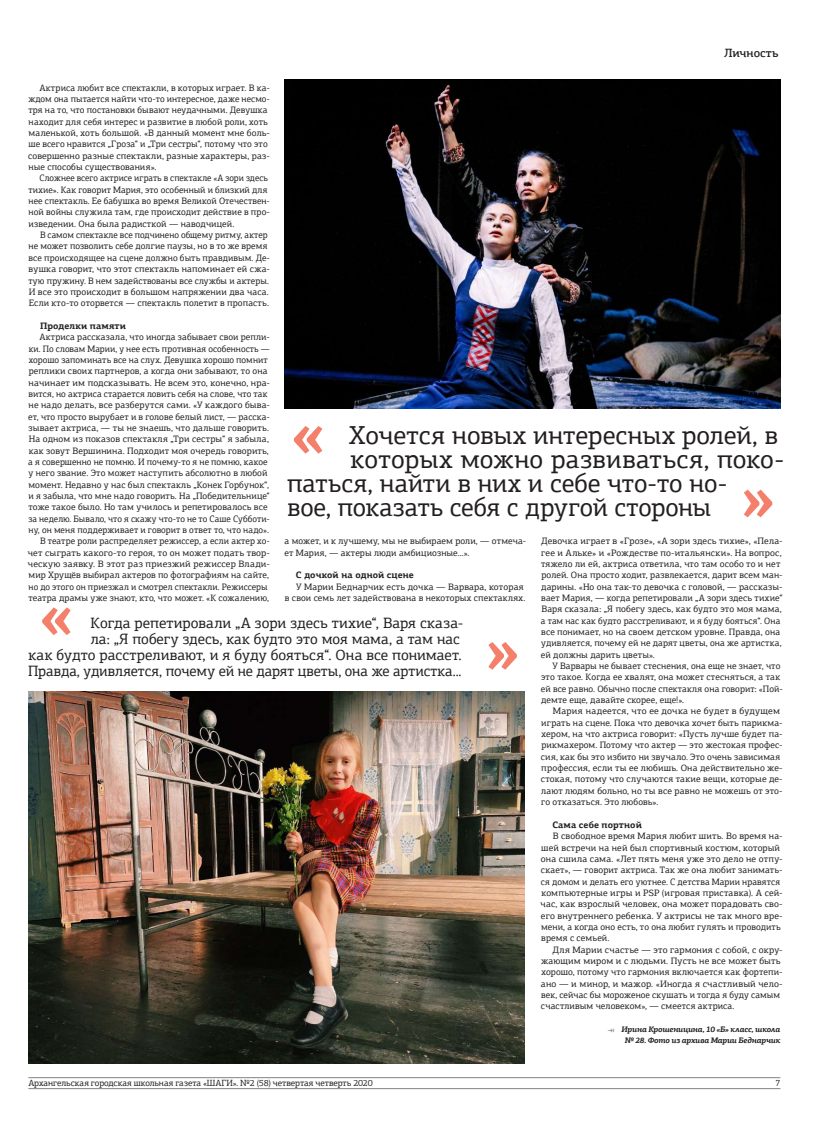
<style>
.page{position:relative;width:823px;height:1134px;background:#fff}
.page>*{position:absolute;margin:0;border:0;box-sizing:border-box;transform-origin:0 0}
.t1{font:700 70px "PF Agora Slab Pro";color:#f4806b}
.t2{font:26px "PF Agora Slab Pro";color:#231f20}
.t3{font:15px/16px "PF Agora Slab Pro";color:#231f20}
.t4{font:500 12px "PF Agora Slab Pro";letter-spacing:-.005em;color:#231f20}
.t5{font:9.3px/11.3px "PF Agora Slab Pro";letter-spacing:.01em;color:#231f20}
.t6{font:9.3px/11.3px "PF Agora Slab Pro";letter-spacing:.01em;color:#231f20;scale:.96 1}
.t7{font:700 9.3px "PF Agora Slab Pro";letter-spacing:.01em;color:#231f20}
.t8{font:9px "PF Agora Slab Pro";color:#231f20}
.t9{font:italic 700 8px/11.3px "PF Agora Slab Pro";letter-spacing:-.025em;color:#231f20;text-align:right}
.s1{font-weight:500;font-style:normal;color:#808285}
</style>
<div class="page">
<hr style="left:28px;top:1088px;width:752px;height:1px;background:#808285">
<hr style="left:28px;top:1077px;width:752px;height:1px;background:#808285">
<img style="left:284px;top:79px;width:496px;height:329px">
<img style="left:28px;top:692px;width:495px;height:371px">
<p class="t4" style="left:723px;top:45px;width:56px">Личность</p>
<p class="t5" style="left:28px;top:82px;width:243px;text-indent:11px">Актриса любит все спектакли, в которых играет. В ка&shy;ждом она пытается найти что-то интересное, даже несмо&shy;тря на то, что постановки бывают неудачными. Девушка находит для себя интерес и развитие в любой роли, хоть маленькой, хоть большой. «В данный момент мне боль&shy;ше всего нравится „Гроза“ и „Три сестры“, потому что это совершенно разные спектакли, разные характеры, раз&shy;ные способы существования».</p>
<p class="t6" style="left:28px;top:173px;width:253px;text-indent:11px">Сложнее всего актрисе играть в спектакле «А зори здесь тихие». Как говорит Мария, это особенный и близкий для нее спектакль. Ее бабушка во время Великой Отечествен&shy;ной войны служила там, где происходит действие в про&shy;изведении. Она была радисткой — наводчицей.</p>
<p class="t5" style="left:28px;top:229px;width:243px;text-indent:12px">В самом спектакле все подчинено общему ритму, актер не может позволить себе долгие паузы, но в то же время все происходящее на сцене должно быть правдивым. Де&shy;вушка говорит, что этот спектакль напоминает ей сжа&shy;тую пружину. В нем задействованы все службы и актеры.<br>И все это происходит в большом напряжении два часа.<br>Если кто-то оторвется — спектакль полетит в пропасть.</p>
<p class="t7" style="left:40px;top:320px;width:87px">Проделки памяти</p>
<p class="t5" style="left:28px;top:331px;width:243px;text-align:right">Актриса рассказала, что иногда забывает свои репли&shy;ки. По словам Марии, у нее есть противная особенность — хорошо запоминать все на слух. Девушка хорошо помнит реплики своих партнеров, а когда они забывают, то она начинает им подсказывать. Не всем это, конечно, нра&shy;вится, но актриса старается ловить себя на слове, что так не надо делать, все разберутся сами. «У каждого быва&shy;ет, что просто вырубает и в голове белый лист, — расска&shy;зывает актриса, — ты не знаешь, что дальше говорить.<br>На одном из показов спектакля „Три сестры“ я забыла, как зовут Вершинина. Подходит моя очередь говорить, а я совершенно не помню. И почему-то я не помню, какое у него звание. Это может наступить абсолютно в любой момент. Недавно у нас был спектакль „Конек Горбунок“, и я забыла, что мне надо говорить. На „Победительнице“ тоже такое было. Но там училось и репетировалось все за неделю. Бывало, что я скажу что-то не то Саше Субботи&shy;ну, он меня поддерживает и говорит в ответ то, что надо».<br>В театре роли распределяет режиссер, а если актер хо&shy;чет сыграть какого-то героя, то он может подать твор&shy;ческую заявку. В этот раз приезжий режиссер Влади&shy;мир Хрущёв выбирал актеров по фотографиям на сайте, но до этого он приезжал и смотрел спектакли. Режиссеры театра драмы уже знают, кто, что может. «К сожалению,</p>
<h2 class="t2" style="left:348px;top:419px;width:430px">Хочется новых интересных ролей, в</h2>
<h2 class="t2" style="left:350px;top:443px;width:435px">которых можно развиваться, поко-</h2>
<h2 class="t2" style="left:287px;top:467px;width:441px">паться, найти в них и себе что-то но-</h2>
<h2 class="t2" style="left:287px;top:491px;width:425px">вое, показать себя с другой стороны</h2>
<h1 class="t1" style="left:290px;top:385px;width:36px">«</h1>
<h1 class="t1" style="left:775px;top:558px;width:36px;rotate:-180deg">«</h1>
<p class="t5" style="left:284px;top:535px;width:243px">а может, и к лучшему, мы не выбираем роли, — отмеча&shy;ет Мария, — актеры люди амбициозные...».</p>
<p class="t7" style="left:296px;top:569px;width:119px">С дочкой на одной сцене</p>
<p class="t5" style="left:285px;top:581px;width:242px;text-align:right">У Марии Беднарчик есть дочка — Варвара, которая<br>в свои семь лет задействована в некоторых спектаклях.</p>
<p class="t5" style="left:540px;top:535px;width:243px">Девочка играет в «Грозе», «А зори здесь тихие», «Пела&shy;гее и Альке» и «Рождестве по-итальянски». На вопрос, тяжело ли ей, актриса ответила, что там особо то и нет ролей. Она просто ходит, развлекается, дарит всем ман&shy;дарины. «Но она так-то девочка с головой, — рассказы&shy;вает Мария, — когда репетировали „А зори здесь тихие“ Варя сказала: „Я побегу здесь, как будто это моя мама, а там нас как будто расстреливают, и я буду бояться“. Она все понимает, но на своем детском уровне. Правда, она удивляется, почему ей не дарят цветы, она же артистка, ей должны дарить цветы».</p>
<p class="t5" style="left:540px;top:660px;width:243px;text-indent:11px">У Варвары не бывает стеснения, она еще не знает, что это такое. Когда ее хвалят, она может стесняться, а так ей все равно. Обычно после спектакля она говорит: «Пой&shy;демте еще, давайте скорее, еще!».</p>
<p class="t5" style="left:540px;top:705px;width:243px;text-indent:12px">Мария надеется, что ее дочка не будет в будущем играть на сцене. Пока что девочка хочет быть парикма&shy;хером, на что актриса говорит: «Пусть лучше будет па&shy;рикмахером. Потому что актер — это жестокая профес&shy;сия, как бы это избито ни звучало. Это очень зависимая профессия, если ты ее любишь. Она действительно же&shy;стокая, потому что случаются такие вещи, которые де&shy;лают людям больно, но ты все равно не можешь от это&shy;го отказаться. Это любовь».</p>
<p class="t7" style="left:552px;top:819px;width:91px">Сама себе портной</p>
<p class="t5" style="left:540px;top:830px;width:243px;text-indent:12px">В свободное время Мария любит шить. Во время на&shy;шей встречи на ней был спортивный костюм, который она сшила сама. «Лет пять меня уже это дело не отпу&shy;скает», — говорит актриса. Так же она любит занимать&shy;ся домом и делать его уютнее. С детства Марии нравятся компьютерные игры и PSP (игровая приставка). А сей&shy;час, как взрослый человек, она может порадовать сво&shy;его внутреннего ребенка. У актрисы не так много вре&shy;мени, а когда оно есть, то она любит гулять и проводить время с семьей.</p>
<p class="t5" style="left:540px;top:944px;width:243px;text-indent:12px">Для Марии счастье — это гармония с собой, с окру&shy;жающим миром и с людьми. Пусть не все может быть хорошо, потому что гармония включается как фортепи&shy;ано — и минор, и мажор. «Иногда я счастливый чело&shy;век, сейчас бы мороженое скушать и тогда я буду самым счастливым человеком», — смеется актриса.</p>
<p class="t9" style="left:607px;top:1023px;width:174px"><span class="s1">⇥</span> Ирина Крошеницина, 10 «Б» класс, школа № 28. Фото из архива Марии Беднарчик</p>
<h1 class="t1" style="left:39px;top:566px;width:36px">«</h1>
<h3 class="t3" style="left:91px;top:615px;width:374px">Когда репетировали „А зори здесь тихие“, Варя сказа&shy;ла: „Я побегу здесь, как будто это моя мама, а там нас</h3>
<h1 class="t1" style="left:520px;top:711px;width:36px;rotate:-180deg">«</h1>
<h3 class="t3" style="left:28px;top:647px;width:435px">как будто расстреливают, и я буду бояться“. Она все понимает.<br>Правда, удивляется, почему ей не дарят цветы, она же артистка...</h3>
<p class="t8" style="left:28px;top:1077px;width:345px">Архангельская городская школьная газета «ШАГИ». №2 (58) четвертая четверть 2020</p>
<p class="t8" style="left:775px;top:1077px;width:7px">7</p>
</div>
